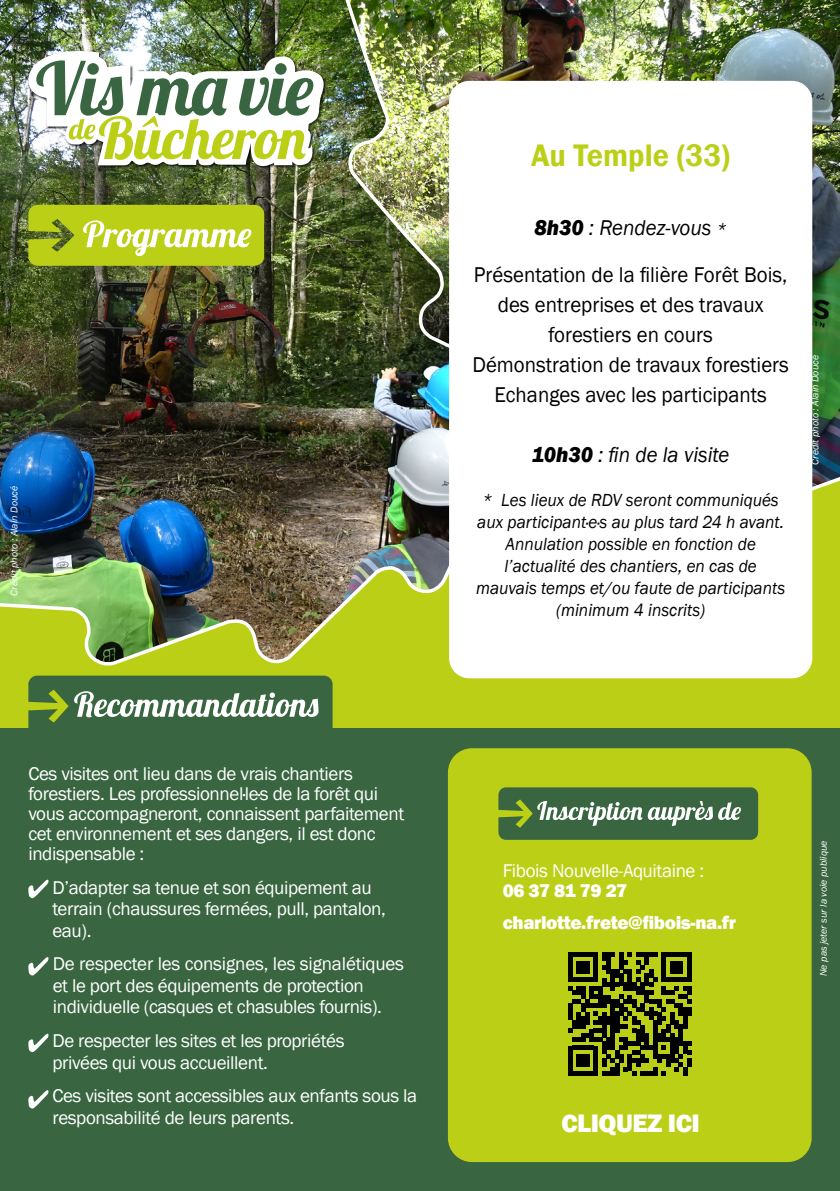
<style>
.page{position:relative;width:840px;height:1191px;background:#fff}
.page>*{position:absolute;margin:0;border:0;box-sizing:border-box;transform-origin:0 0}
.t1{font:600 32px "Franklin Gothic";color:#bccf17;scale:.95 1}
.t2{font:800 26px "Franklin Gothic";letter-spacing:-.02em;color:#fff}
.t3{font:22px/30px "Franklin Gothic";color:#000;text-align:center;scale:.95 1}
.t4{font:italic 22px "Franklin Gothic";color:#000;scale:.95 1}
.t5{font:19px/21.6px "Franklin Gothic";letter-spacing:-.02em;color:#fff}
.t6{font:800 19px/32.2px "Franklin Gothic";letter-spacing:-.02em;color:#fff}
.t7{font:italic 18px/22px "Franklin Gothic";color:#000;text-align:center;scale:.95 1}
.t8{font:italic 10px "Franklin Gothic";color:#fff}
.s1{font-weight:800;font-style:italic}
.s2{font-style:italic}
.s3{font-style:italic;font-size:18px}
.s4{font-weight:800}
</style>
<div class="page">
<div style="left:0;top:0;width:839px;height:1191px;background:#bccf17"></div>
<img style="left:0;top:0;width:451px;height:667px">
<img style="left:341px;top:0;width:498px;height:523px">
<div style="left:0;top:728px;width:839px;height:463px;background:#396641"></div>
<svg style="left:28px;top:675px;width:304px;height:53px;background:#5f835d"></svg>
<img style="left:27px;top:46px;width:300px;height:122px">
<svg style="left:28px;top:879px;width:20px;height:19px"></svg>
<svg style="left:28px;top:957px;width:20px;height:18px"></svg>
<svg style="left:28px;top:1033px;width:20px;height:19px"></svg>
<svg style="left:28px;top:1090px;width:20px;height:18px"></svg>
<div style="left:447px;top:748px;width:364px;height:414px;background:#bccf17;border-radius:24px"></div>
<svg style="left:498px;top:787px;width:259px;height:53px;background:#557b55"></svg>
<div style="left:449px;top:81px;width:362px;height:597px;background:#fff;border-radius:20px"></div>
<svg style="left:28px;top:205px;width:236px;height:61px"></svg>
<svg style="left:568px;top:952px;width:123px;height:123px"></svg>
<div style="left:686px;top:1058px;width:5px;height:9px;background:#000"></div>
<p class="t8" style="left:8px;top:595px;width:111px;rotate:-90deg">Crédit photo : Alain Doucé</p>
<h1 class="t1" style="left:531px;top:135px;width:211px">Au Temple (33)</h1>
<p class="t3" style="left:473px;top:205px;width:331px;line-height:46.8px"><span class="s1">8h30</span> <span class="s2">: Rendez-vous</span> <span class="s3">*<br></span>Présentation de la filière Forêt Bois,</p>
<p class="t3" style="left:472px;top:290px;width:334px">des entreprises et des travaux forestiers en cours<br>Démonstration de travaux forestiers<br>Echanges avec les participants</p>
<p class="t4" style="left:531px;top:440px;width:209px"><span class="s4">10h30</span> : fin de la visite</p>
<p class="t7" style="left:476px;top:489px;width:327px">* Les lieux de RDV seront communiqués aux participant·e·s au plus tard 24 h avant.<br>Annulation possible en fonction de l’actualité des chantiers, en cas de mauvais temps et/ou faute de participants (minimum 4 inscrits)</p>
<p class="t8" style="left:808px;top:464px;width:111px;rotate:-90deg">Crédit photo : Alain Doucé</p>
<p class="t5" style="left:28px;top:764px;width:377px;line-height:20px">Ces visites ont lieu dans de vrais chantiers forestiers. Les professionnel·le·s de la forêt qui vous accompagneront, connaissent parfaitement cet environnement et ses dangers, il est donc indispensable :</p>
<p class="t5" style="left:52px;top:877px;width:335px">D’adapter sa tenue et son équipement au terrain (chaussures fermées, pull, pantalon, eau).</p>
<p class="t5" style="left:53px;top:953px;width:352px">De respecter les consignes, les signalétiques et le port des équipements de protection individuelle (casques et chasubles fournis).</p>
<p class="t5" style="left:52px;top:1030px;width:293px">De respecter les sites et les propriétés privées qui vous accueillent.</p>
<p class="t5" style="left:52px;top:1085px;width:366px">Ces visites sont accessibles aux enfants sous la responsabilité de leurs parents.</p>
<p class="t5" style="left:502px;top:860px;width:203px">Fibois Nouvelle-Aquitaine :</p>
<p class="t6" style="left:502px;top:874px;width:235px">06 37 81 79 27 charlotte.frete@fibois-na.fr</p>
<h2 class="t2" style="left:561px;top:1106px;width:140px">CLIQUEZ ICI</h2>
<p class="t8" style="left:816px;top:976px;width:137px;rotate:-90deg">Ne pas jeter sur la voie publique</p>
</div>
